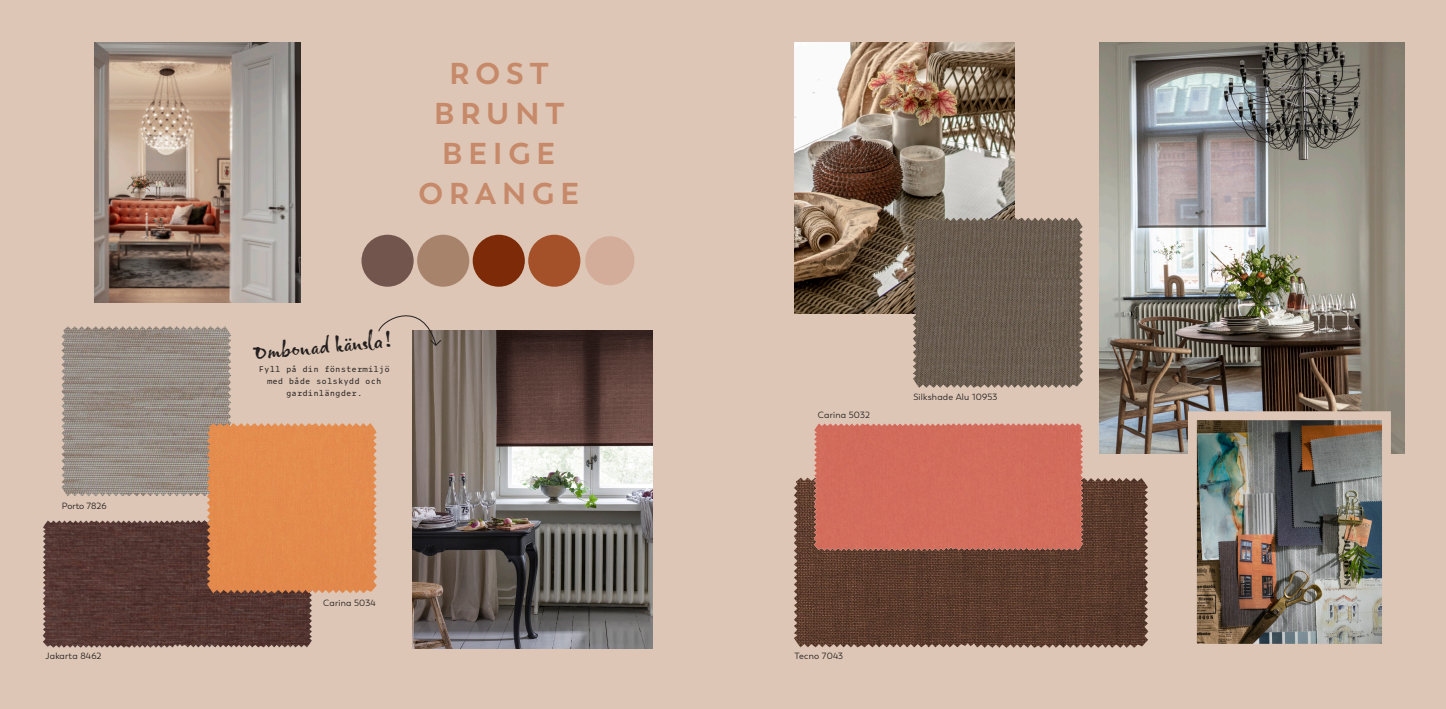
<style>
.page{position:relative;width:1446px;height:709px;background:#ddc6b5}
.page>*{position:absolute;margin:0;border:0;box-sizing:border-box;transform-origin:0 0}
.t1{font:700 30px "Trenda";letter-spacing:.2em;color:#c68969}
.t2{font:24.7px "Gizmo";color:#231f20}
.t3{font:9px "Trenda";letter-spacing:.025em;color:#231f20}
.t4{font:9px "Trenda";color:#231f20}
.t5{font:7.8px/11.7px "Zeitung Mono Pro";color:#231f20;text-align:center}
</style>
<div class="page">
<div style="left:361px;top:235px;width:53px;height:52px;background:#72554c;border-radius:50%"></div>
<div style="left:417px;top:235px;width:52px;height:52px;background:#a8836b;border-radius:50%"></div>
<div style="left:473px;top:235px;width:52px;height:52px;background:#7c2a07;border-radius:50%"></div>
<div style="left:528px;top:235px;width:52px;height:52px;background:#a45028;border-radius:50%"></div>
<div style="left:584px;top:235px;width:52px;height:52px;background:#d3ad99;border-radius:50%"></div>
<div style="left:582px;top:233px;width:55px;height:55px;border:3px solid #ddc6b5;border-radius:50%"></div>
<img style="left:1099px;top:43px;width:305px;height:411px">
<img style="left:794px;top:43px;width:221px;height:270px">
<img style="left:413px;top:330px;width:239px;height:318px">
<svg style="left:378px;top:315px;width:64px;height:31px"></svg>
<img style="left:1198px;top:421px;width:183px;height:221px">
<div style="left:1188px;top:411px;width:203px;height:241px;border:9px solid #ddc6b5"></div>
<img style="left:95px;top:43px;width:205px;height:260px">
<img style="left:62px;top:326px;width:169px;height:170px">
<img style="left:43px;top:520px;width:269px;height:127px">
<img style="left:913px;top:218px;width:170px;height:170px">
<img style="left:794px;top:478px;width:354px;height:169px">
<svg style="left:800px;top:477px;width:14px;height:73px"></svg>
<div style="left:814px;top:423px;width:269px;height:127px;background:#d26d5c"></div>
<div style="left:207px;top:423px;width:170px;height:170px;background:#e38b4d"></div>
<p class="t1" style="left:450px;top:55px;width:101px">ROST</p>
<p class="t1" style="left:434px;top:95px;width:132px">BRUNT</p>
<p class="t1" style="left:442px;top:135px;width:115px">BEIGE</p>
<p class="t1" style="left:418px;top:175px;width:162px">ORANGE</p>
<p class="t2" style="left:253px;top:334px;width:140px;rotate:-5deg">Omb onad känsla!</p>
<p class="t4" style="left:62px;top:500px;width:46px">Porto 7826</p>
<p class="t5" style="left:259px;top:363px;width:133px">Fyll på din fönstermiljö med både solskydd och</p>
<p class="t5" style="left:286px;top:386px;width:78px">gardinlängder.</p>
<p class="t3" style="left:323px;top:597px;width:54px">Carina 5034</p>
<p class="t3" style="left:818px;top:409px;width:54px">Carina 5032</p>
<p class="t3" style="left:45px;top:650px;width:58px">Jakarta 8462</p>
<p class="t3" style="left:794px;top:650px;width:50px">Tecno 7043</p>
<p class="t3" style="left:913px;top:391px;width:86px">Silkshade Alu 10953</p>
</div>
